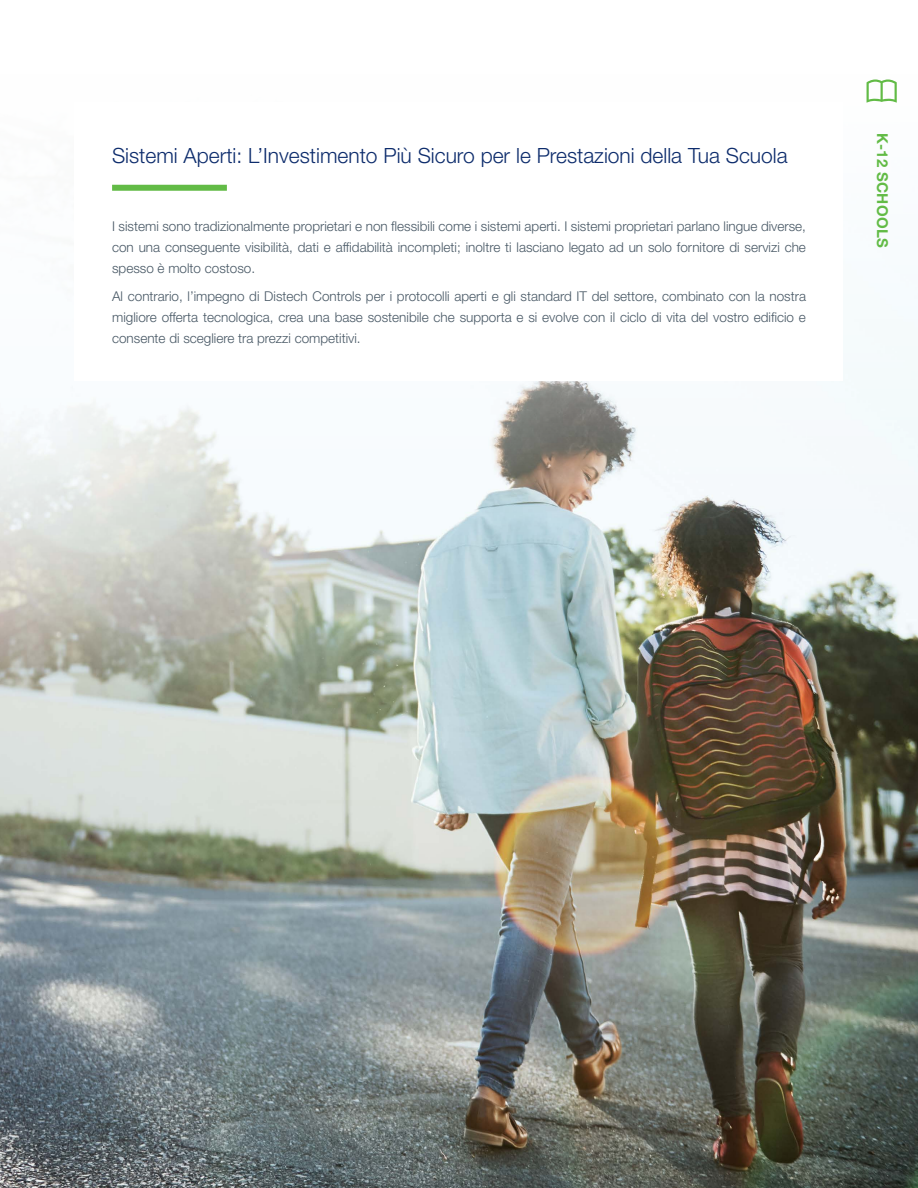
<style>
.page{position:relative;width:918px;height:1188px;background:#fff}
.page>*{position:absolute;margin:0;border:0;box-sizing:border-box;transform-origin:0 0}
.t1{font:300 21px "Helvetica Neue LT Std";color:#0d2c6c}
.t2{font:700 15px "Helvetica Neue LT Std";letter-spacing:.02em;color:#62bb46}
.t3{font:300 13.5px/21px "Helvetica Neue LT Std";color:#485865;text-align:justify}
</style>
<div class="page">
<img style="left:0;top:79px;width:918px;height:1109px">
<div style="left:74px;top:103px;width:769px;height:278px;background:#fff"></div>
<svg style="left:867px;top:80px;width:30px;height:23px"></svg>
<div style="left:112px;top:185px;width:115px;height:6px;background:#62bb46"></div>
<h1 class="t1" style="left:112px;top:143px;width:677px">Sistemi Aperti: L’Investimento Più Sicuro per le Prestazioni della Tua Scuola</h1>
<p class="t3" style="left:112px;top:216px;width:695px">I sistemi sono tradizionalmente proprietari e non flessibili come i sistemi aperti. I sistemi proprietari parlano lingue diverse, con una conseguente visibilità, dati e affidabilità incompleti; inoltre ti lasciano legato ad un solo fornitore di servizi che spesso è molto costoso.</p>
<p class="t3" style="left:112px;top:286px;width:695px">Al contrario, l’impegno di Distech Controls per i protocolli aperti e gli standard IT del settore, combinato con la nostra migliore offerta tecnologica, crea una base sostenibile che supporta e si evolve con il ciclo di vita del vostro edificio e consente di scegliere tra prezzi competitivi.</p>
<p class="t2" style="left:892px;top:133px;width:117px;rotate:90deg">K-12 SCHOOLS</p>
</div>
